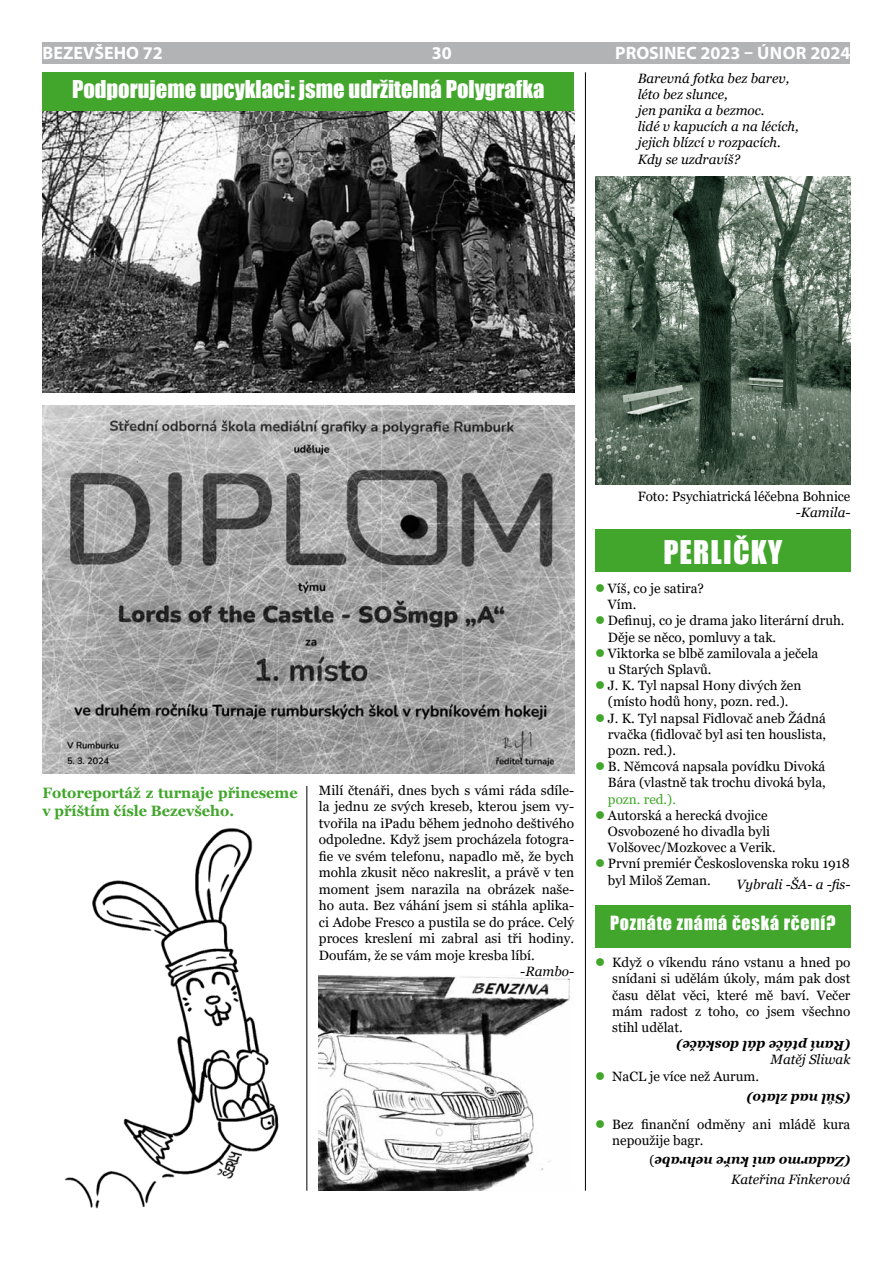
<style>
.page{position:relative;width:893px;height:1263px;background:#fff}
.page>*{position:absolute;margin:0;border:0;box-sizing:border-box;transform-origin:0 0}
.t1{font:30px "Impact";letter-spacing:.04em;color:#fff}
.t2{font:22.5px "Impact";color:#fff}
.t3{font:700 18px "Myriad Pro";color:#fff}
.t4{font:18px "Impact";letter-spacing:.04em;color:#fff}
.t5{font:700 15px/18px "Georgia";color:#41a62b}
.t6{font:13.5px/16.2px "Georgia";color:#000}
.t7{font:italic 13.5px/16.2px "Georgia";color:#000}
.t8{font:italic 700 13.5px "Georgia";color:#000}
.t9{font:13.5px "Georgia";color:#41a62b}
.s1{color:#41a62b}
.s2{font-weight:400;font-style:normal}
</style>
<div class="page">
<div style="left:43px;top:43px;width:807px;height:21px;background:#b1b3b4"></div>
<img style="left:595px;top:176px;width:255px;height:309px">
<div style="left:595px;top:529px;width:255px;height:43px;background:#41a62b"></div>
<div style="left:595px;top:905px;width:255px;height:42px;background:#41a62b"></div>
<img style="left:319px;top:975px;width:251px;height:216px">
<img style="left:43px;top:405px;width:531px;height:369px">
<img style="left:64px;top:828px;width:215px;height:381px">
<img style="left:43px;top:111px;width:531px;height:282px">
<div style="left:43px;top:72px;width:531px;height:39px;background:#41a62b"></div>
<hr style="left:306px;top:786px;width:1px;height:405px;background:#000">
<hr style="left:585px;top:72px;width:1px;height:1119px;background:#000">
<h3 class="t3" style="left:43px;top:41px;width:122px">BEZEVŠEHO 72</h3>
<h3 class="t3" style="left:432px;top:41px;width:21px">30</h3>
<h3 class="t3" style="left:615px;top:41px;width:237px">PROSINEC 2023 – ÚNO R 2024</h3>
<p class="t7" style="left:638px;top:70px;width:162px">barevná fotka bez barev, léto bez slunce,<br>jen panika a bezmoc.<br>lidé v kapucích a na lécích, jejich blízcí v rozpacích.<br>Kdy se uzdravíš?</p>
<h2 class="t2" style="left:72px;top:71px;width:474px">Podporujeme upcyklaci: jsme udržitelná Polygrafka</h2>
<p class="t6" style="left:638px;top:488px;width:214px">foto: Psychiatrická léčebna Bohnice</p>
<p class="t7" style="left:796px;top:504px;width:56px">-Kamila-</p>
<p class="t5" style="left:43px;top:784px;width:257px">Fotoreportáž z turnaje přineseme v příštím čísle Bezevšeho.</p>
<p class="t6" style="left:319px;top:782px;width:257px;text-align:justify">Milí čtenáři, dnes bych s vámi ráda sdíle&shy;la jednu ze svých kreseb, kterou jsem vy&shy;tvořila na iPadu během jednoho deštivého odpoledne. Když jsem procházela fotogra&shy;fie ve svém telefonu, napadlo mě, že bych mohla zkusit něco nakreslit, a právě v ten moment jsem narazila na obrázek naše&shy;ho auta. Bez váhání jsem si stáhla aplika&shy;ci Adobe Fresco a pustila se do práce. Celý proces kreslení mi zabral asi tři hodiny.<br>Doufám, že se vám moje kresba líbí.</p>
<p class="t7" style="left:520px;top:963px;width:55px">-Rambo-</p>
<h1 class="t1" style="left:663px;top:529px;width:121px">pERLIČKY</h1>
<p class="t6" style="left:608px;top:580px;width:98px;text-indent:-13px"><span class="s1">●</span> Víš, co je satira?<br>Vím.</p>
<p class="t6" style="left:608px;top:613px;width:238px;text-indent:-13px"><span class="s1">●</span> Definuj, co je drama jako literární druh.<br>Děje se něco, pomluvy a tak.</p>
<p class="t6" style="left:608px;top:645px;width:212px;text-indent:-13px"><span class="s1">●</span> Viktorka se blbě zamilovala a ječela u Starých Splavů.</p>
<p class="t6" style="left:595px;top:678px;width:208px;text-align:center"><span class="s1">●</span> J. K. Tyl napsal Hony divých žen (místo hodů hony, pozn. red.).</p>
<p class="t6" style="left:608px;top:710px;width:220px;text-align:justify;text-indent:-13px"><span class="s1">●</span> J. K. Tyl napsal Fidlovač aneb Žádná rvačka (fidlovač byl asi ten houslista, pozn. red.).</p>
<p class="t6" style="left:595px;top:759px;width:232px;text-align:right"><span class="s1">●</span> B. Němcová napsala povídku Divoká<br>Bára (vlastně tak trochu divoká byla,</p>
<p class="t9" style="left:608px;top:791px;width:70px">pozn. red.).</p>
<p class="t6" style="left:608px;top:807px;width:169px;text-indent:-13px"><span class="s1">●</span> Autorská a herecká dvojice<br>Osvobozené ho divadla byli<br>Volšovec/Mozkovec a Verik.</p>
<p class="t6" style="left:608px;top:856px;width:243px;text-indent:-13px"><span class="s1">●</span> První premiér Československa roku 1918 byl Miloš Zeman.</p>
<p class="t7" style="left:737px;top:876px;width:115px">Vybrali -ŠA- a -fis-</p>
<h3 class="t4" style="left:610px;top:909px;width:227px">Poznáte známá česká rčení?</h3>
<p class="t6" style="left:612px;top:955px;width:240px;text-align:justify;text-indent:-17px"><span class="s1">●</span> Když o víkendu ráno vstanu a hned po snídani si udělám úkoly, mám pak dost času dělat věci, které mě baví. Večer mám radost z toho, co jsem všechno stihl udělat.</p>
<p class="t7" style="left:771px;top:1052px;width:81px">Matěj Sliwak</p>
<p class="t6" style="left:595px;top:1068px;width:165px"><span class="s1">●</span> NaCL je více než Aurum.</p>
<p class="t6" style="left:612px;top:1117px;width:240px;text-indent:-17px"><span class="s1">●</span> Bez finanční odměny ani mládě kura nepoužije bagr.</p>
<p class="t7" style="left:731px;top:1171px;width:121px">Kateřina Finkerová</p>
<p class="t8" style="left:850px;top:1054px;width:176px;rotate:-180deg">(Raní ptáče dál doskáče)</p>
<p class="t8" style="left:850px;top:1107px;width:105px;rotate:-180deg">(Sůl nad zlato)</p>
<p class="t8" style="left:850px;top:1170px;width:202px;rotate:-180deg">(Zadarmo ani kuře nehrabe<span class="s2">)</span></p>
</div>
